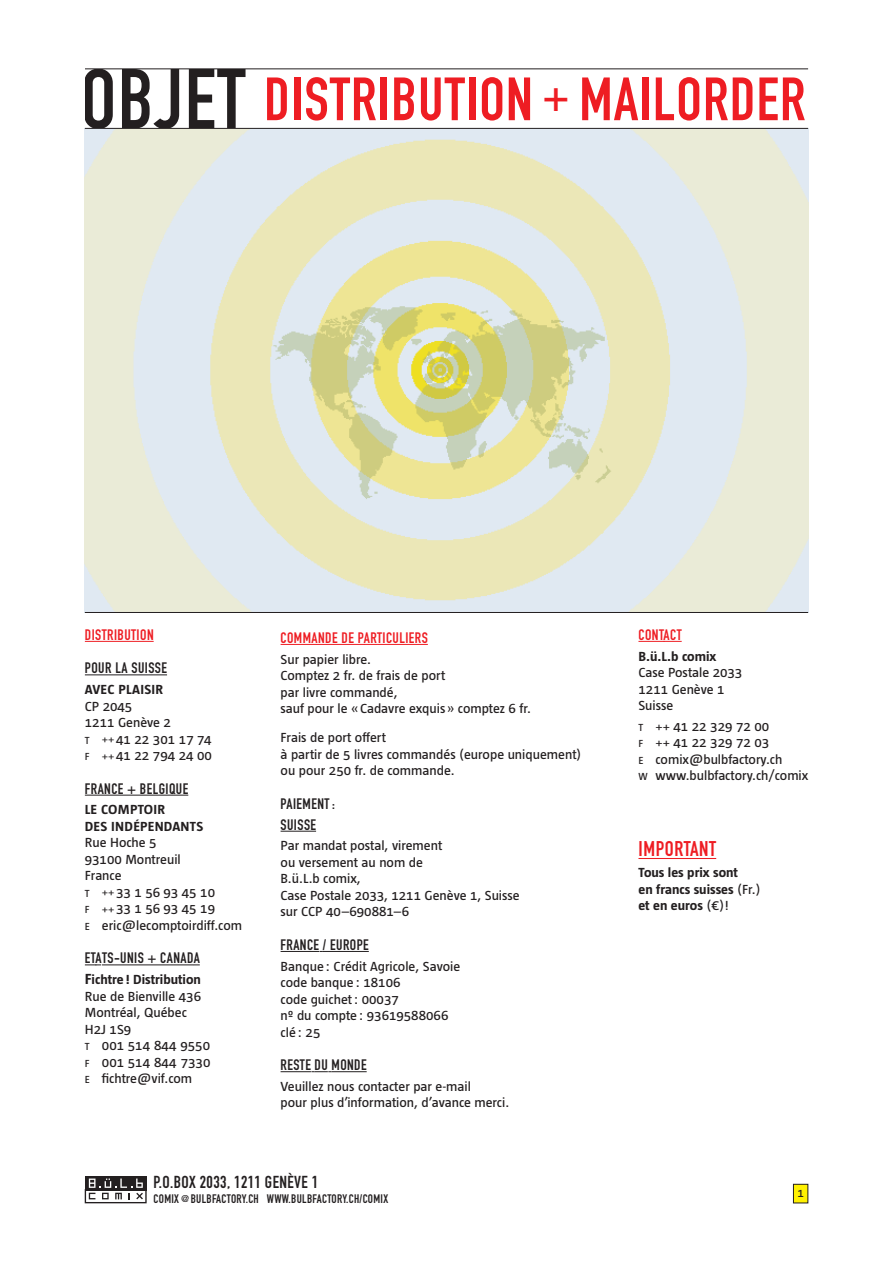
<style>
.page{position:relative;width:893px;height:1263px;background:#fff}
.page>*{position:absolute;margin:0;border:0;box-sizing:border-box;transform-origin:0 0}
.t1{font:60px "DIN Engschrift";letter-spacing:.02em;color:#ee1d23}
.t2{font:21px "DIN Engschrift";letter-spacing:.03em;color:#ee1d23}
.t3{font:17.1px "DIN Engschrift";letter-spacing:.025em;color:#231f20}
.t4{font:15px/20.7px "DIN Engschrift";letter-spacing:.03em;color:#231f20}
.t5{font:15px "DIN Engschrift";letter-spacing:.03em;color:#ee1d23}
.t6{font:13.5px/16.5px "Tazzer Text";color:#231f20}
.t7{font:700 13.5px/16.5px "Tazzer Text";color:#231f20}
.t8{font:700 13.5px/16.5px "Tazzer Text";letter-spacing:.02em;color:#231f20}
.t9{font:12.15px "DIN Engschrift";letter-spacing:.025em;color:#231f20}
.t10{font:12px "Tazzer Text";color:#231f20}
.s1{font-size:83.7px;color:#231f20}
.s2{font-size:10.5px}
.s3{font-weight:700;font-size:15px}
.s4{font-weight:700}
.s5{font-size:9.75px}
.s6{font-size:12px}
.s7{font-weight:400}
</style>
<div class="page">
<hr style="left:85px;top:69px;width:723px;height:1px;background:#231f20">
<img style="left:85px;top:129px;width:723px;height:483px">
<hr style="left:85px;top:128px;width:723px;height:1px;background:#231f20">
<hr style="left:85px;top:641px;width:69px;height:1px;background:#ee1d23">
<hr style="left:85px;top:675px;width:82px;height:1px;background:#231f20">
<hr style="left:85px;top:795px;width:103px;height:1px;background:#231f20">
<svg style="left:85px;top:965px;width:29px;height:1px"></svg>
<hr style="left:114px;top:965px;width:80px;height:1px;background:#231f20">
<svg style="left:638px;top:641px;width:43px;height:1px"></svg>
<hr style="left:638px;top:858px;width:46px;height:1px;background:#ee1d23">
<svg style="left:684px;top:858px;width:32px;height:1px"></svg>
<hr style="left:280px;top:644px;width:84px;height:1px;background:#ee1d23">
<svg style="left:364px;top:644px;width:13px;height:1px"></svg>
<hr style="left:377px;top:644px;width:51px;height:1px;background:#ee1d23">
<hr style="left:280px;top:831px;width:36px;height:1px;background:#231f20">
<hr style="left:280px;top:951px;width:39px;height:1px;background:#231f20">
<hr style="left:323px;top:951px;width:46px;height:1px;background:#231f20">
<hr style="left:280px;top:1071px;width:31px;height:1px;background:#231f20">
<svg style="left:311px;top:1071px;width:20px;height:1px"></svg>
<hr style="left:331px;top:1071px;width:35px;height:1px;background:#231f20">
<hr style="left:85px;top:612px;width:723px;height:1px;background:#231f20">
<div style="left:85px;top:1176px;width:62px;height:14px;background:#231f20"></div>
<svg style="left:85px;top:1179px;width:62px;height:24px"></svg>
<div style="left:793px;top:1184px;width:14px;height:19px;background:#fff101"></div>
<div style="left:793px;top:1184px;width:15px;height:19px;border:1px solid #231f20"></div>
<h1 class="t1" style="left:81px;top:77px;width:726px"><span class="s1">OBJET</span> DISTRIBUTION <sup>+</sup> MAILORDER</h1>
<p class="t5" style="left:85px;top:629px;width:70px">DISTRIBUTION</p>
<p class="t4" style="left:85px;top:659px;width:84px">POUR LA SUISSE</p>
<p class="t8" style="left:85px;top:683px;width:80px">AVEC PLAISIR</p>
<p class="t6" style="left:85px;top:699px;width:129px">CP 2045<br>1211 Genève 2<br><span class="s2">T ++</span>41 22 301 17 74<br><span class="s2">F ++</span>41 22 794 24 00</p>
<p class="t4" style="left:85px;top:779px;width:105px">FRANCE + BELGIQUE</p>
<p class="t8" style="left:85px;top:803px;width:120px">LE COMPTOIR<br>DES INDÉPENDANTS</p>
<p class="t6" style="left:85px;top:836px;width:159px">Rue Hoche 5<br>93100 Montreuil<br>France<br><span class="s2">T ++</span>33 1 56 93 45 10<br><span class="s2">F ++</span>33 1 56 93 45 19<br><span class="s2">E</span> eric@lecomptoirdiff.com</p>
<p class="t4" style="left:85px;top:949px;width:116px">ETATS-UNIS + CANADA</p>
<p class="t6" style="left:85px;top:973px;width:127px"><span class="s3">F</span><span class="s4">ichtre ! Distribution<br></span>Rue de Bienville 436<br>Montréal, Québec<br>H2J 1S9<br><span class="s2">T</span> 001 514 844 9550<br><span class="s2">F</span> 001 514 844 7330<br><span class="s2">E</span> fichtre@vif.com</p>
<p class="t5" style="left:280px;top:632px;width:149px">COMMANDE DE PARTICULIERS</p>
<p class="t6" style="left:280px;top:652px;width:252px">Sur papier libre.<br>Comptez 2 fr. de frais de port<br>par livre commandé,<br>sauf pour le « Cadavre exquis » comptez 6 fr.</p>
<p class="t6" style="left:280px;top:731px;width:302px">Frais de port offert<br>à partir de 5 livres commandés (europe uniquement) ou pour 250 fr. de commande.</p>
<p class="t4" style="left:280px;top:795px;width:56px">PAIEMENT :<br>SUISSE</p>
<p class="t6" style="left:280px;top:839px;width:241px">Par mandat postal, virement<br>ou versement au nom de<br>B.ü.L.b comix,<br>Case Postale 2033, 1211 Genève 1, Suisse sur CCP 40–690881–6</p>
<p class="t4" style="left:280px;top:936px;width:90px">FRANCE / EUROPE</p>
<p class="t6" style="left:280px;top:959px;width:181px">Banque : Crédit Agricole, Savoie code banque : 18106<br>code guichet : 00037<br>nº du compte : 93619588066 clé : 25</p>
<p class="t4" style="left:280px;top:1056px;width:88px">RESTE DU MONDE</p>
<p class="t6" style="left:280px;top:1079px;width:230px">Veuillez nous contacter par e-mail<br>pour plus d’information, d’avance merci.</p>
<p class="t3" style="left:154px;top:1176px;width:166px">P.O.BOX 2033, 1211 GENÈVE 1</p>
<p class="t9" style="left:154px;top:1194px;width:236px">COMIX <span class="s5">@</span> BULBFACTORY.CH WWW.BULBFACTORY.CH/COMIX</p>
<p class="t5" style="left:638px;top:629px;width:45px">CONTACT</p>
<p class="t7" style="left:638px;top:649px;width:79px">B.ü.L.b comix</p>
<p class="t6" style="left:638px;top:666px;width:105px">Case Postale 2033<br>1211 Genève 1<br>Suisse</p>
<p class="t6" style="left:638px;top:719px;width:171px"><span class="s2">T</span> <span class="s6">++</span> 41 22 329 72 00<br><span class="s2">F</span> <span class="s6">++</span> 41 22 329 72 03<br><span class="s2">E</span> comix@bulbfactory.ch<br><span class="s2">W</span> www.bulbfactory.ch/comix</p>
<h2 class="t2" style="left:638px;top:841px;width:79px">IMPORTANT</h2>
<p class="t7" style="left:638px;top:866px;width:124px">Tous les prix sont<br>en francs suisses <span class="s7">(Fr.) </span>et en euros <span class="s7">(€)!</span></p>
<p class="t10" style="left:797px;top:1188px;width:8px">1</p>
</div>
